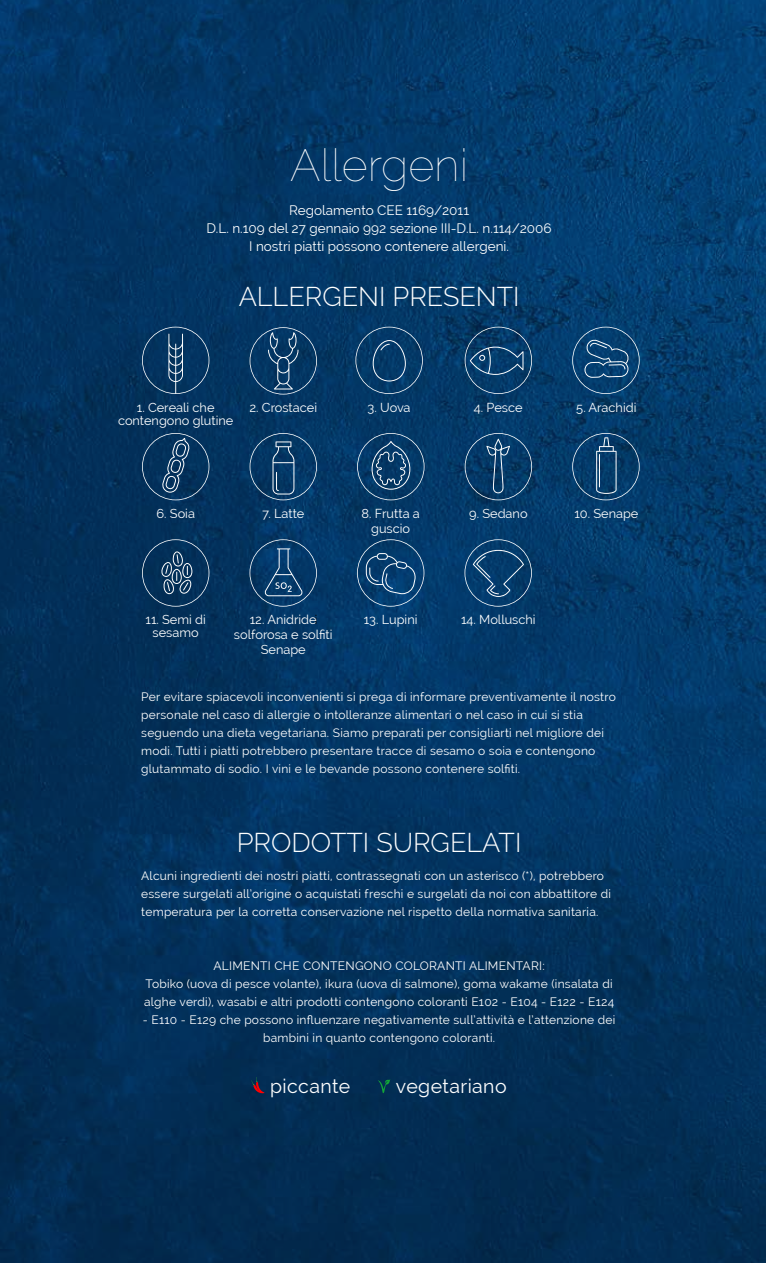
<style>
.page{position:relative;width:766px;height:1263px;background:#fff}
.page>*{position:absolute;margin:0;border:0;box-sizing:border-box;transform-origin:0 0}
.t1{font:100 45px "Raleway";color:#fff}
.t2{font:300 27px "Raleway";color:#fff}
.t3{font:19.5px "Raleway";letter-spacing:.02em;color:#fff}
.t4{font:13.5px/18px "Raleway";color:#fff;text-align:center}
.t5{font:12.75px/15.3px "Raleway";color:#fff;text-align:center}
.t6{font:12px/18px "Raleway";letter-spacing:.02em;color:#fff}
</style>
<div class="page">
<img style="left:0;top:0;width:765px;height:1263px">
<hr style="left:765px;top:0;width:1px;height:1263px;background:#042d51">
<svg style="left:142px;top:327px;width:67px;height:67px;background:#16436b"></svg>
<svg style="left:249px;top:327px;width:68px;height:67px;background:#184670"></svg>
<svg style="left:572px;top:327px;width:67px;height:67px;background:#194e7b"></svg>
<svg style="left:142px;top:433px;width:67px;height:67px;background:#184269"></svg>
<svg style="left:249px;top:433px;width:68px;height:67px;background:#16456f"></svg>
<svg style="left:357px;top:433px;width:67px;height:67px;background:#1b4a74"></svg>
<svg style="left:464px;top:433px;width:68px;height:67px;background:#154671"></svg>
<svg style="left:572px;top:433px;width:67px;height:67px;background:#174973"></svg>
<hr style="left:598px;top:454px;width:1px;height:33px;background:#fff">
<svg style="left:142px;top:539px;width:67px;height:68px;background:#1a4267"></svg>
<svg style="left:249px;top:539px;width:68px;height:68px;background:#164673"></svg>
<svg style="left:357px;top:539px;width:67px;height:68px;background:#184c79"></svg>
<svg style="left:464px;top:539px;width:67px;height:68px;background:#164976"></svg>
<svg style="left:251px;top:1077px;width:13px;height:16px"></svg>
<svg style="left:377px;top:1079px;width:13px;height:14px"></svg>
<svg style="left:464px;top:327px;width:68px;height:67px;background:#164772"></svg>
<svg style="left:355px;top:327px;width:67px;height:67px;background:#124470"></svg>
<img style="left:765px;top:200px;width:1px;height:982px">
<h1 class="t1" style="left:290px;top:139px;width:179px">Allergeni</h1>
<p class="t4" style="left:206px;top:201px;width:347px">Regolamento CEE 1169/2011<br>D.L. n.109 del 27 gennaio 992 sezione III-D.L. n.114/2006<br>I nostri piatti possono contenere allergeni.</p>
<h2 class="t2" style="left:238px;top:280px;width:282px">ALLERGENI PRESENTI</h2>
<p class="t5" style="left:137px;top:399px;width:79px">1. Cereali che</p>
<p class="t5" style="left:249px;top:399px;width:69px">2. Crostacei</p>
<p class="t5" style="left:367px;top:399px;width:44px">3. Uova</p>
<p class="t5" style="left:473px;top:399px;width:50px">4. Pesce</p>
<p class="t5" style="left:576px;top:399px;width:62px">5. Arachidi</p>
<p class="t5" style="left:118px;top:413px;width:117px">contengono glutine</p>
<p class="t5" style="left:156px;top:506px;width:40px">6. Soia</p>
<p class="t5" style="left:469px;top:506px;width:60px">9. Sedano</p>
<p class="t5" style="left:574px;top:506px;width:65px">10. Senape</p>
<p class="t5" style="left:262px;top:506px;width:44px">7. Latte</p>
<p class="t5" style="left:361px;top:506px;width:60px">8. Frutta a guscio</p>
<p class="t5" style="left:145px;top:611px;width:62px">11. Semi di</p>
<p class="t5" style="left:364px;top:612px;width:55px">13. Lupini</p>
<p class="t5" style="left:461px;top:612px;width:76px">14. Molluschi</p>
<p class="t5" style="left:152px;top:625px;width:48px">sesamo</p>
<p class="t5" style="left:234px;top:612px;width:100px">12. Anidride solforosa e solfiti<br>Senape</p>
<p class="t6" style="left:141px;top:688px;width:476px">Per evitare spiacevoli inconvenienti si prega di informare preventivamente il nostro personale nel caso di allergie o intolleranze alimentari o nel caso in cui si stia seguendo una dieta vegetariana. Siamo preparati per consigliarti nel migliore dei modi. Tutti i piatti potrebbero presentare tracce di sesamo o soia e contengono glutammato di sodio. I vini e le bevande possono contenere solfiti.</p>
<h2 class="t2" style="left:237px;top:827px;width:286px">PRODOTTI SURGELATI</h2>
<p class="t6" style="left:141px;top:867px;width:471px">Alcuni ingredienti dei nostri piatti, contrassegnati con un asterisco (*), potrebbero essere surgelati all’origine o acquistati freschi e surgelati da noi con abbattitore di temperatura per la corretta conservazione nel rispetto della normativa sanitaria.</p>
<p class="t6" style="left:144px;top:957px;width:471px;text-align:center">ALIMENTI CHE CONTENGONO COLORANTI ALIMENTARI:<br>Tobiko (uova di pesce volante), ikura (uova di salmone), goma wakame (insalata di alghe verdi), wasabi e altri prodotti contengono coloranti E102 - E104 - E122 - E124</p>
<p class="t6" style="left:143px;top:1011px;width:474px;text-align:center">- E110 - E129 che possono influenzare negativamente sull’attività e l’attenzione dei bambini in quanto contengono coloranti.</p>
<h3 class="t3" style="left:270px;top:1075px;width:82px">piccante</h3>
<h3 class="t3" style="left:395px;top:1075px;width:112px">vegetariano</h3>
</div>
